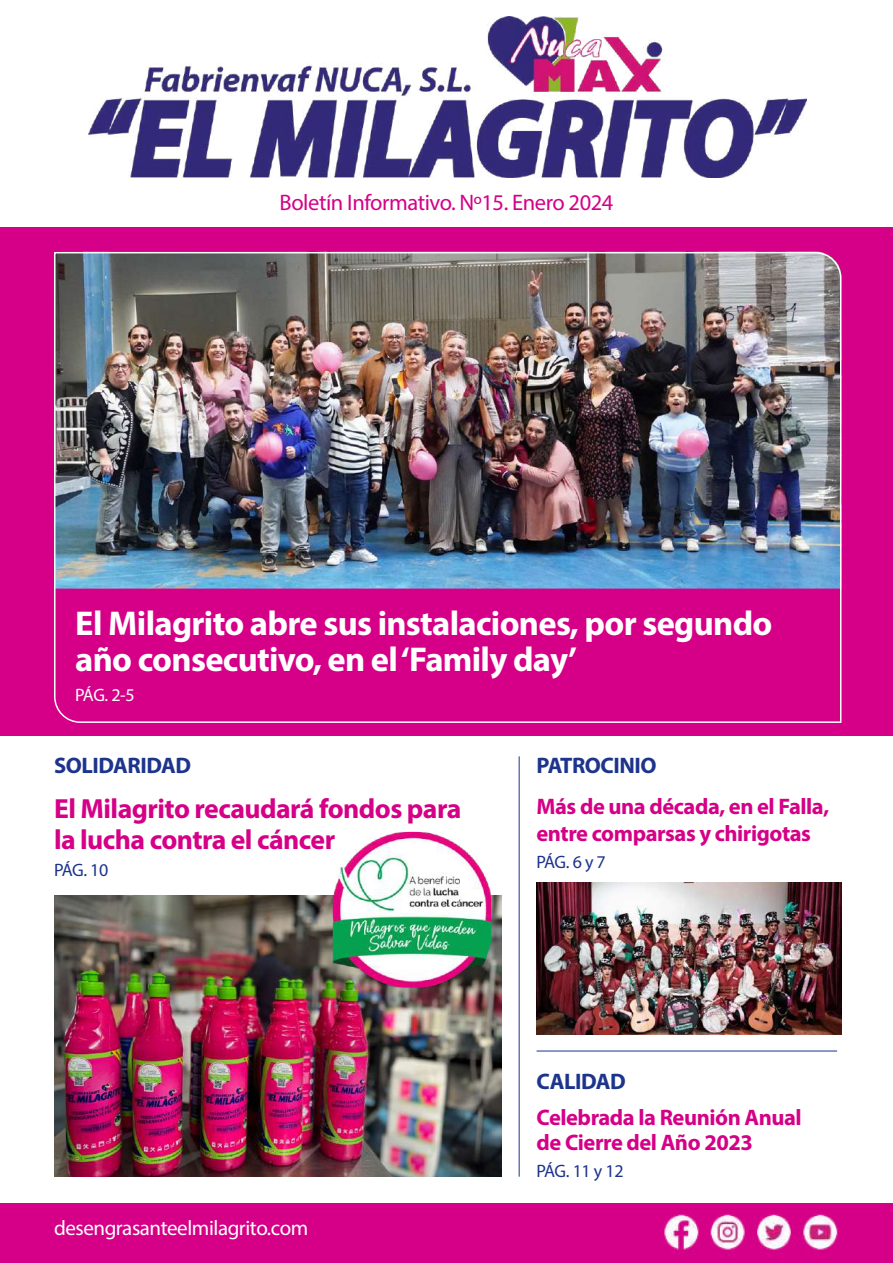
<style>
.page{position:relative;width:893px;height:1263px;background:#fff}
.page>*{position:absolute;margin:0;border:0;box-sizing:border-box;transform-origin:0 0}
.t1{font:700 34.5px/35.7px "Myriad Pro";letter-spacing:-.02em;color:#fff}
.t2{font:700 27.75px/30.8px "Myriad Pro";letter-spacing:-.02em;color:#d50087}
.t3{font:700 22.5px/27px "Myriad Pro";letter-spacing:-.02em;color:#d50087}
.t4{font:22.5px "Myriad Pro";letter-spacing:-.02em;color:#d50087}
.t5{font:700 22.5px "Myriad Pro";letter-spacing:-.02em;color:#1c348c}
.t6{font:21px "Myriad Pro";letter-spacing:-.02em;color:#fff}
.t7{font:18px "Myriad Pro";letter-spacing:-.035em;color:#1c348c}
.t8{font:18px "Myriad Pro";color:#fff}
</style>
<div class="page">
<div style="left:0;top:227px;width:893px;height:509px;background:#d50087"></div>
<img style="left:54px;top:251px;width:788px;height:472px">
<img style="left:643px;top:1203px;width:198px;height:1px">
<img style="left:89px;top:16px;width:717px;height:162px">
<div style="left:0;top:1204px;width:893px;height:59px;background:#d50087"></div>
<hr style="left:519px;top:756px;width:1px;height:421px;background:#1c348c">
<img style="left:54px;top:895px;width:448px;height:282px">
<img style="left:536px;top:883px;width:305px;height:151px">
<img style="left:333px;top:832px;width:158px;height:156px">
<hr style="left:536px;top:1051px;width:301px;height:1px;background:#1c348c">
<p class="t4" style="left:280px;top:189px;width:335px">Boletín Informativo. Nº15. Enero 2024</p>
<h1 class="t1" style="left:75px;top:605px;width:699px">El Milagrito abre sus instalaciones, por segundo año consecutivo, en el ‘Family day’</h1>
<p class="t8" style="left:75px;top:684px;width:61px">PÁG. 2-5</p>
<p class="t5" style="left:54px;top:751px;width:139px">SOLIDARIDAD</p>
<p class="t2" style="left:54px;top:792px;width:409px">El Milagrito recaudará fondos para la lucha contra el cáncer</p>
<p class="t7" style="left:54px;top:858px;width:56px">PÁG. 10</p>
<p class="t5" style="left:536px;top:751px;width:122px">PATROCINIO</p>
<p class="t3" style="left:536px;top:792px;width:294px">Más de una década, en el Falla, entre comparsas y chirigotas</p>
<p class="t7" style="left:536px;top:851px;width:71px">PÁG. 6 y 7</p>
<p class="t6" style="left:54px;top:1215px;width:256px">desengrasanteelmilagrito.com</p>
<p class="t5" style="left:536px;top:1066px;width:91px">CALIDAD</p>
<p class="t3" style="left:536px;top:1104px;width:267px;line-height:25.5px">Celebrada la Reunión Anual de Cierre del Año 2023</p>
<p class="t7" style="left:536px;top:1160px;width:89px">PÁG. 11 y 12</p>
</div>
